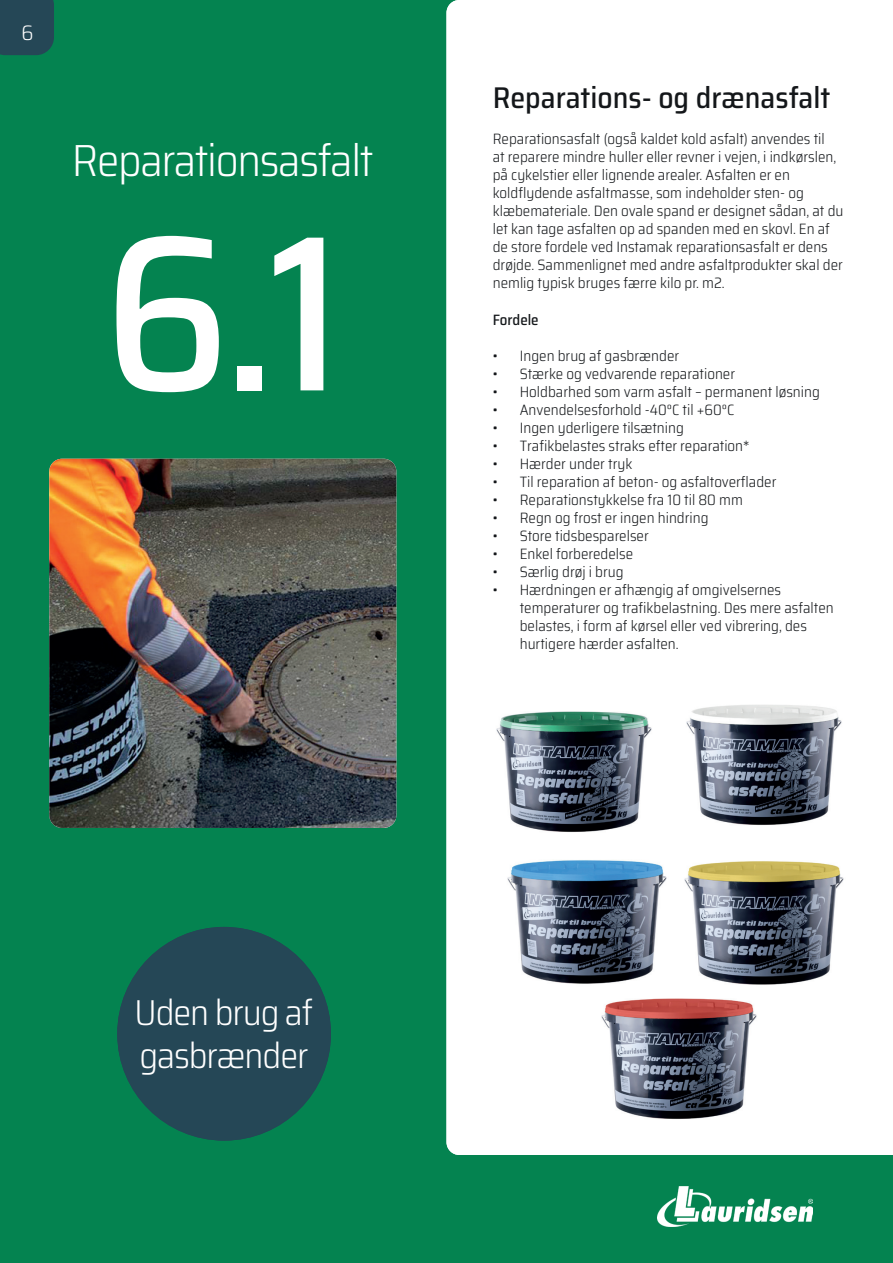
<style>
.page{position:relative;width:893px;height:1263px;background:#048350}
.page>*{position:absolute;margin:0;border:0;box-sizing:border-box;transform-origin:0 0}
.t1{font:500 semi-condensed 222px "Saira";color:#fff}
.t2{font:300 semi-condensed 45px "Saira";letter-spacing:-.03em;color:#fff}
.t3{font:300 semi-condensed 36px/43.2px "Saira";letter-spacing:-.03em;color:#fff}
.t4{font:500 semi-condensed 30px "Saira";color:#14171a}
.t5{font:300 semi-condensed 21px "Saira";color:#fff}
.t6{font:300 semi-condensed 15px/18px "Saira";color:#14171a}
.t7{font:500 semi-condensed 15px "Saira";color:#14171a}
</style>
<div class="page">
<div style="left:0;top:0;width:54px;height:55px;background:#254756"></div>
<img style="left:658px;top:1186px;width:154px;height:41px">
<div style="left:446px;top:0;width:447px;height:1155px;background:#fff"></div>
<div style="left:117px;top:927px;width:214px;height:213px;background:#254756;border-radius:50%"></div>
<img style="left:49px;top:459px;width:347px;height:369px">
<img style="left:683px;top:679px;width:160px;height:155px">
<img style="left:599px;top:972px;width:160px;height:160px">
<img style="left:494px;top:686px;width:159px;height:159px">
<img style="left:504px;top:834px;width:164px;height:164px">
<img style="left:681px;top:834px;width:164px;height:164px">
<h3 class="t5" style="left:22px;top:17px;width:13px">6</h3>
<h2 class="t2" style="left:72px;top:127px;width:303px">Reparationsasfalt</h2>
<h1 class="t1" style="left:103px;top:146px;width:240px">6.1</h1>
<h3 class="t4" style="left:493px;top:75px;width:339px">Reparations- og drænasfalt</h3>
<p class="t6" style="left:493px;top:130px;width:352px">Reparationsasfalt (også kaldet kold asfalt) anvendes til<br>at reparere mindre huller eller revner i vejen, i indkørslen, på cykelstier eller lignende arealer. Asfalten er en koldflydende asfaltmasse, som indeholder sten- og klæbemateriale. Den ovale spand er designet sådan, at du let kan tage asfalten op ad spanden med en skovl. En af de store fordele ved Instamak reparationsasfalt er dens drøjde. Sammenlignet med andre asfaltprodukter skal der nemlig typisk bruges færre kilo pr. m2.</p>
<p class="t7" style="left:493px;top:308px;width:47px">Fordele</p>
<p class="t6" style="left:493px;top:346px;width:188px">• Ingen brug af gasbrænder</p>
<p class="t6" style="left:493px;top:364px;width:244px">• Stærke og vedvarende reparationer</p>
<p class="t6" style="left:493px;top:382px;width:329px">• Holdbarhed som varm asfalt – permanent løsning</p>
<p class="t6" style="left:493px;top:400px;width:243px">• Anvendelsesforhold -40°C til +60°C</p>
<p class="t6" style="left:493px;top:418px;width:193px">• Ingen yderligere tilsætning</p>
<p class="t6" style="left:493px;top:436px;width:258px">• Trafikbelastes straks efter reparation*</p>
<p class="t6" style="left:493px;top:454px;width:141px">• Hærder under tryk</p>
<p class="t6" style="left:493px;top:472px;width:285px">• Til reparation af beton- og asfaltoverflader</p>
<p class="t6" style="left:493px;top:490px;width:252px">• Reparationstykkelse fra 10 til 80 mm</p>
<p class="t6" style="left:493px;top:508px;width:217px">• Regn og frost er ingen hindring</p>
<p class="t6" style="left:493px;top:526px;width:158px">• Store tidsbesparelser</p>
<p class="t6" style="left:493px;top:544px;width:142px">• Enkel forberedelse</p>
<p class="t6" style="left:493px;top:562px;width:132px">• Særlig drøj i brug</p>
<p class="t6" style="left:520px;top:580px;width:315px;text-indent:-27px">• Hærdningen er afhængig af omgivelsernes temperaturer og trafikbelastning. Des mere asfalten belastes, i form af kørsel eller ved vibrering, des hurtigere hærder asfalten.</p>
<h3 class="t3" style="left:135px;top:990px;width:180px">Uden brug af gasbrænder</h3>
</div>
